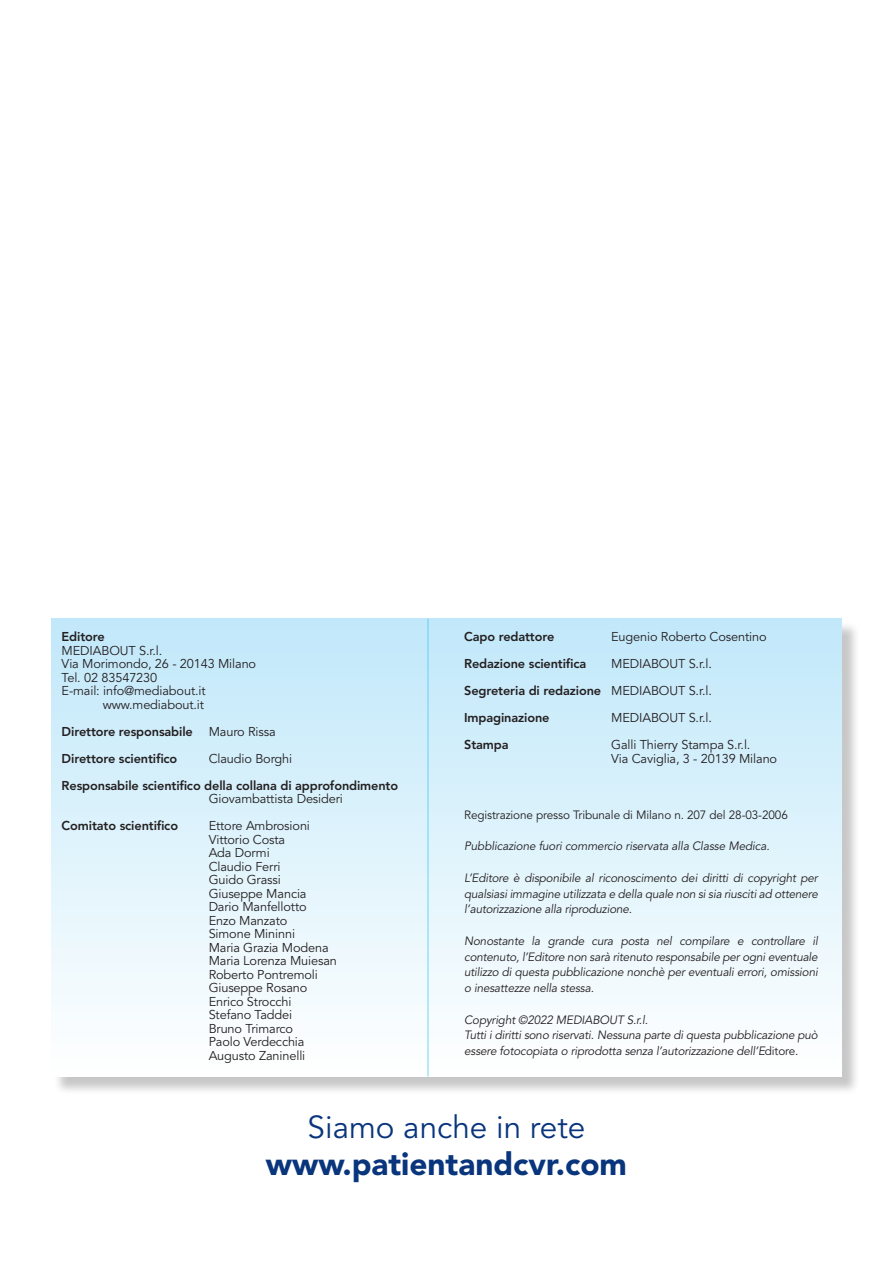
<style>
.page{position:relative;width:893px;height:1263px;background:#fff}
.page>*{position:absolute;margin:0;border:0;box-sizing:border-box;transform-origin:0 0}
.t1{font:900 31.5px "Avenir LT Std";color:#08357c}
.t2{font:31.5px "Avenir LT Std";color:#08357c}
.t3{font:12.75px/13.5px "Avenir LT Std";letter-spacing:-.01em;color:#231f20}
.t4{font:800 12.75px/27px "Avenir LT Std";letter-spacing:-.01em;color:#231f20}
.t5{font:italic 12px/15.8px "Avenir LT Std";letter-spacing:-.015em;color:#231f20;text-align:justify}
.t6{font:12px "Avenir LT Std";letter-spacing:-.01em;color:#231f20}
.s1{font-weight:400}
.s2{font-style:normal}
</style>
<div class="page">
<div style="left:53px;top:621px;width:808px;height:474px;background:#231f20;opacity:.25"></div>
<div style="left:51px;top:619px;width:791px;height:457px;background:linear-gradient(to bottom,#c1e8fa,#fefffe)"></div>
<hr style="left:427px;top:619px;width:2px;height:457px;background:#40c7f4">
<p class="t4" style="left:62px;top:623px;width:45px">Editore</p>
<p class="t3" style="left:62px;top:644px;width:102px">MEDIABOUT S.r.l.</p>
<p class="t3" style="left:62px;top:657px;width:196px">Via Morimondo, 26 - 20143 Milano</p>
<p class="t3" style="left:62px;top:671px;width:97px">Tel. 02 83547230</p>
<p class="t3" style="left:62px;top:684px;width:146px">E-mail: info@mediabout.it</p>
<p class="t3" style="left:103px;top:698px;width:103px">www.mediabout.it</p>
<p class="t4" style="left:62px;top:718px;width:215px">Direttore responsabile <span class="s1">Mauro Rissa<br></span>Direttore scientifico</p>
<p class="t3" style="left:209px;top:752px;width:85px">Claudio Borghi</p>
<p class="t4" style="left:62px;top:772px;width:338px">Responsabile scientifico della collana di approfondimento</p>
<p class="t3" style="left:209px;top:792px;width:136px">Giovambattista Desideri</p>
<p class="t4" style="left:62px;top:812px;width:118px">Comitato scientifico</p>
<p class="t3" style="left:209px;top:819px;width:130px">Ettore Ambrosioni<br>Vittorio Costa<br>Ada Dormi<br>Claudio Ferri<br>Guido Grassi<br>Giuseppe Mancia<br>Dario Manfellotto<br>Enzo Manzato<br>Simone Mininni<br>Maria Grazia Modena<br>Maria Lorenza Muiesan<br>Roberto Pontremoli<br>Giuseppe Rosano<br>Enrico Strocchi<br>Stefano Taddei<br>Bruno Trimarco<br>Paolo Verdecchia<br>Augusto Zaninelli</p>
<p class="t4" style="left:464px;top:623px;width:92px">Capo redattore</p>
<p class="t3" style="left:611px;top:630px;width:157px">Eugenio Roberto Cosentino</p>
<p class="t4" style="left:464px;top:650px;width:124px">Redazione scientifica</p>
<p class="t4" style="left:464px;top:650px;width:249px;text-align:justify;text-indent:147px"><span class="s1">MEDIABOUT S.r.l.<br></span>Segreteria di redazione <span class="s1">MEDIABOUT S.r.l.<br></span>Impaginazione</p>
<p class="t3" style="left:611px;top:711px;width:102px">MEDIABOUT S.r.l.</p>
<p class="t4" style="left:464px;top:731px;width:46px">Stampa</p>
<p class="t3" style="left:611px;top:738px;width:167px">Galli Thierry Stampa S.r.l.<br>Via Caviglia, 3 - 20139 Milano</p>
<p class="t6" style="left:464px;top:808px;width:325px">Registrazione presso Tribunale di Milano n. 207 del 28-03-2006</p>
<p class="t5" style="left:464px;top:839px;width:307px">Pubblicazione fuori commercio riservata alla Classe Medica.</p>
<p class="t5" style="left:464px;top:870px;width:355px">L’Editore è disponibile al riconoscimento dei diritti di copyright per qualsiasi immagine utilizzata e della quale non si sia riusciti ad ottenere l’autorizzazione alla riproduzione.</p>
<p class="t5" style="left:464px;top:933px;width:355px">Nonostante la grande cura posta nel compilare e controllare il contenuto, l’Editore non sarà ritenuto responsabile per ogni eventuale utilizzo di questa pubblicazione nonchè per eventuali errori, omissioni o inesattezze nella stessa.</p>
<p class="t5" style="left:464px;top:1012px;width:355px;text-align:left">Copyright ©2022 MEDIABOUT S.r.l.<br>Tutti i diritti sono riservati. Nessuna parte di questa pubblicazione può essere fotocopiata o riprodotta senza l’autorizzazione dell’E<span class="s2">ditore.</span></p>
<h1 class="t2" style="left:308px;top:1108px;width:279px">Siamo anche in rete</h1>
<h1 class="t1" style="left:266px;top:1145px;width:363px">www.patientandcvr.com</h1>
</div>
